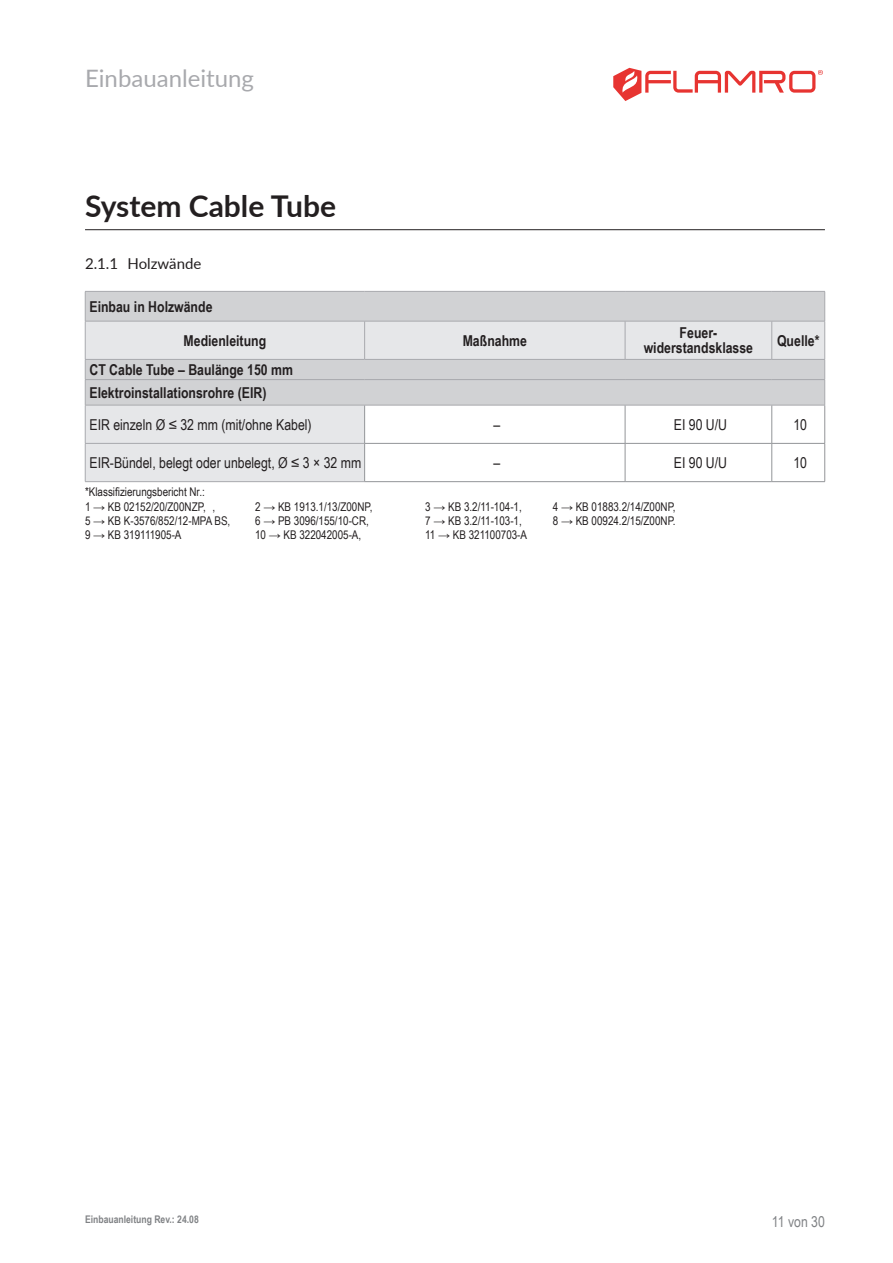
<style>
.page{position:relative;width:893px;height:1263px;background:#fff}
.page>*{position:absolute;margin:0;border:0;box-sizing:border-box;transform-origin:0 0}
.t1{font:700 30px "Lato";color:#231f20}
.t2{font:24px "Lato";color:#a8a9ad}
.p___Tabelle_Kopf_links{font:700 15px "Arial Narrow";color:#231f20}
.p___Tabellentext_links{font:15px "Arial Narrow";color:#231f20}
.p___Tabelle_Kopf_mitte{font:700 15px/15px "Arial Narrow";color:#231f20;text-align:center}
.p___Tabellentext_mittig{font:15px "Arial Narrow";color:#231f20}
.t3{font:15px "Lato";color:#231f20}
.t4{font:15px "Arial Narrow";color:#808285}
.t5{font:12px/14.4px "Arial Narrow";color:#231f20}
.t6{font:700 10.5px "Arial Narrow";color:#808285}
</style>
<div class="page">
<hr style="left:85px;top:229px;width:740px;height:1px;background:#231f20">
<div style="left:86px;top:292px;width:738px;height:29px;background:#d1d2d4"></div>
<svg style="left:86px;top:322px;width:738px;height:159px"></svg>
<hr style="left:771px;top:321px;width:1px;height:38px;background:#a8a9ad">
<hr style="left:824px;top:321px;width:1px;height:38px;background:#a8a9ad">
<svg style="left:824px;top:292px;width:1px;height:29px"></svg>
<svg style="left:824px;top:360px;width:1px;height:45px"></svg>
<hr style="left:364px;top:405px;width:1px;height:38px;background:#939598">
<hr style="left:771px;top:405px;width:1px;height:38px;background:#939598">
<hr style="left:824px;top:405px;width:1px;height:38px;background:#939598">
<hr style="left:364px;top:444px;width:1px;height:37px;background:#939598">
<hr style="left:771px;top:444px;width:1px;height:37px;background:#939598">
<hr style="left:824px;top:444px;width:1px;height:37px;background:#939598">
<hr style="left:625px;top:405px;width:1px;height:38px;background:#939598">
<hr style="left:625px;top:444px;width:1px;height:37px;background:#939598">
<hr style="left:625px;top:321px;width:1px;height:38px;background:#a8a9ad">
<hr style="left:85px;top:321px;width:1px;height:38px;background:#a8a9ad">
<hr style="left:85px;top:359px;width:280px;height:1px;background:#a8a9ad">
<hr style="left:85px;top:405px;width:1px;height:38px;background:#a8a9ad">
<hr style="left:85px;top:444px;width:1px;height:37px;background:#a8a9ad">
<hr style="left:364px;top:321px;width:1px;height:38px;background:#a8a9ad">
<hr style="left:365px;top:359px;width:260px;height:1px;background:#a8a9ad">
<hr style="left:625px;top:359px;width:147px;height:1px;background:#a8a9ad">
<hr style="left:772px;top:359px;width:53px;height:1px;background:#a8a9ad">
<hr style="left:85px;top:291px;width:280px;height:1px;background:#a8a9ad">
<svg style="left:85px;top:292px;width:1px;height:29px"></svg>
<hr style="left:365px;top:291px;width:260px;height:1px;background:#a8a9ad">
<hr style="left:625px;top:291px;width:147px;height:1px;background:#a8a9ad">
<hr style="left:772px;top:291px;width:53px;height:1px;background:#a8a9ad">
<hr style="left:85px;top:321px;width:280px;height:1px;background:#a8a9ad">
<hr style="left:365px;top:321px;width:260px;height:1px;background:#a8a9ad">
<hr style="left:625px;top:321px;width:147px;height:1px;background:#a8a9ad">
<hr style="left:772px;top:321px;width:53px;height:1px;background:#a8a9ad">
<svg style="left:85px;top:360px;width:1px;height:45px"></svg>
<hr style="left:85px;top:405px;width:280px;height:1px;background:#a8a9ad">
<hr style="left:365px;top:405px;width:260px;height:1px;background:#a8a9ad">
<hr style="left:625px;top:405px;width:147px;height:1px;background:#a8a9ad">
<hr style="left:772px;top:405px;width:53px;height:1px;background:#a8a9ad">
<hr style="left:85px;top:443px;width:279px;height:1px;background:#a8a9ad">
<hr style="left:85px;top:481px;width:279px;height:1px;background:#a8a9ad">
<hr style="left:364px;top:443px;width:261px;height:1px;background:#939598">
<hr style="left:625px;top:443px;width:147px;height:1px;background:#939598">
<hr style="left:772px;top:443px;width:53px;height:1px;background:#939598">
<hr style="left:364px;top:481px;width:261px;height:1px;background:#939598">
<hr style="left:625px;top:481px;width:147px;height:1px;background:#939598">
<hr style="left:772px;top:481px;width:53px;height:1px;background:#939598">
<hr style="left:85px;top:379px;width:280px;height:1px;background:#a8a9ad">
<hr style="left:365px;top:379px;width:260px;height:1px;background:#a8a9ad">
<hr style="left:625px;top:379px;width:147px;height:1px;background:#a8a9ad">
<hr style="left:772px;top:379px;width:53px;height:1px;background:#a8a9ad">
<svg style="left:613px;top:68px;width:210px;height:33px"></svg>
<h2 class="t2" style="left:85px;top:61px;width:170px">Einbauanleitung</h2>
<h1 class="t1" style="left:85px;top:184px;width:252px">System Cable Tube</h1>
<p class="t3" style="left:85px;top:253px;width:118px">2.1.1 Holzwände</p>
<p class="p___Tabelle_Kopf_links" style="left:89px;top:295px;width:125px">Einbau in Holzwände</p>
<p class="p___Tabelle_Kopf_mitte" style="left:184px;top:332px;width:84px">Medienleitung</p>
<p class="p___Tabelle_Kopf_mitte" style="left:463px;top:332px;width:66px">Maßnahme</p>
<p class="p___Tabelle_Kopf_mitte" style="left:644px;top:325px;width:111px">Feuer&shy;widerstandsklasse</p>
<p class="p___Tabelle_Kopf_mitte" style="left:777px;top:332px;width:44px">Quelle*</p>
<p class="p___Tabelle_Kopf_links" style="left:89px;top:358px;width:205px">CT Cable Tube – Baulänge 150 mm</p>
<p class="p___Tabelle_Kopf_links" style="left:89px;top:381px;width:179px">Elektroinstallationsrohre (EIR)</p>
<p class="p___Tabellentext_links" style="left:89px;top:413px;width:224px">EIR einzeln Ø ≤ 32 mm (mit/ohne Kabel)</p>
<p class="p___Tabellentext_mittig" style="left:493px;top:413px;width:8px">–</p>
<p class="p___Tabellentext_mittig" style="left:674px;top:413px;width:55px">EI 90 U/U</p>
<p class="p___Tabellentext_mittig" style="left:793px;top:413px;width:15px">10</p>
<p class="p___Tabellentext_links" style="left:89px;top:452px;width:273px">EIR-Bündel, belegt oder unbelegt, Ø ≤ 3 × 32 mm</p>
<p class="p___Tabellentext_mittig" style="left:493px;top:452px;width:8px">–</p>
<p class="p___Tabellentext_mittig" style="left:674px;top:452px;width:55px">EI 90 U/U</p>
<p class="p___Tabellentext_mittig" style="left:793px;top:452px;width:15px">10</p>
<p class="t5" style="left:85px;top:484px;width:132px">*Klassifizierungsbericht Nr.:<br>1 → KB 02152/20/Z00NZP, ,</p>
<p class="t5" style="left:255px;top:499px;width:119px">2 → KB 1913.1/13/Z00NP,</p>
<p class="t5" style="left:425px;top:499px;width:98px">3 → KB 3.2/11-104-1,</p>
<p class="t5" style="left:553px;top:499px;width:124px">4 → KB 01883.2/14/Z00NP,</p>
<p class="t5" style="left:85px;top:513px;width:147px">5 → KB K-3576/852/12-MPA BS,</p>
<p class="t5" style="left:255px;top:513px;width:115px">6 → PB 3096/155/10-CR,</p>
<p class="t5" style="left:425px;top:513px;width:98px">7 → KB 3.2/11-103-1,</p>
<p class="t5" style="left:553px;top:513px;width:124px">8 → KB 00924.2/15/Z00NP.</p>
<p class="t5" style="left:85px;top:528px;width:98px">9 → KB 319111905-A</p>
<p class="t5" style="left:255px;top:528px;width:108px">10 → KB 322042005-A,</p>
<p class="t5" style="left:425px;top:528px;width:103px">11 → KB 321100703-A</p>
<p class="t6" style="left:85px;top:1212px;width:115px">Einbauanleitung Rev.: 24.08</p>
<p class="t4" style="left:772px;top:1210px;width:55px">11 von 30</p>
</div>
